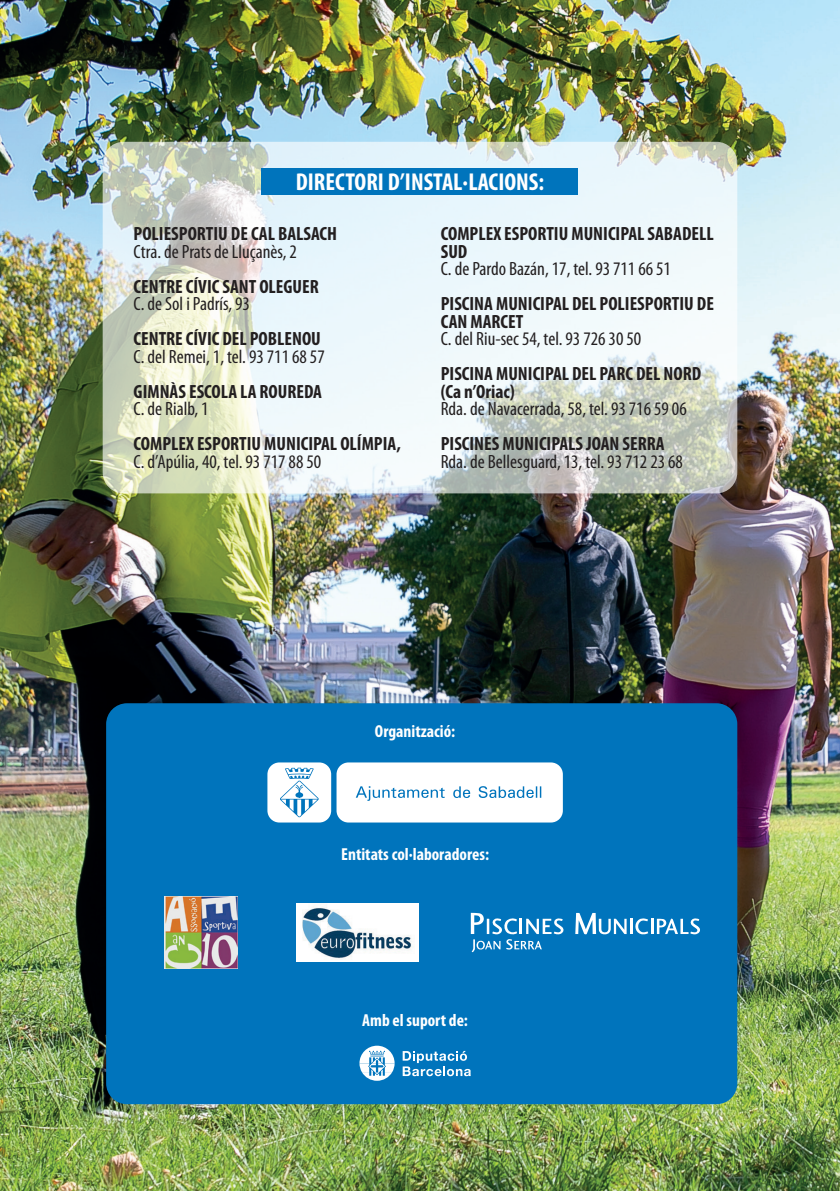
<style>
.page{position:relative;width:840px;height:1191px;background:#fff}
.page>*{position:absolute;margin:0;border:0;box-sizing:border-box;transform-origin:0 0}
.t1{font:700 condensed 24.4px "Myriad Pro";color:#fff}
.t2{font:700 condensed 19.2px/17.4px "Myriad Pro";color:#231f20}
.t3{font:condensed 19.2px "Myriad Pro";color:#231f20}
.t4{font:700 condensed 17.4px "Myriad Pro";color:#fff}
</style>
<div class="page">
<img style="left:0;top:0;width:839px;height:1191px">
<svg style="left:103px;top:142px;width:633px;height:351px;fill:#eaf6fb"></svg>
<div style="left:261px;top:168px;width:317px;height:27px;background:#0074bc"></div>
<div style="left:106px;top:703px;width:630px;height:401px;background:#0074bc;border-radius:21px"></div>
<div style="left:336px;top:762px;width:226px;height:60px;background:#fff;border-radius:12px"></div>
<svg style="left:355px;top:786px;width:89px;height:15px"></svg>
<svg style="left:453px;top:786px;width:88px;height:12px"></svg>
<div style="left:267px;top:762px;width:64px;height:60px;background:#fff;border-radius:12px"></div>
<svg style="left:280px;top:767px;width:38px;height:50px"></svg>
<svg style="left:402px;top:1051px;width:68px;height:25px"></svg>
<svg style="left:359px;top:1045px;width:35px;height:35px"></svg>
<svg style="left:575px;top:913px;width:51px;height:21px"></svg>
<svg style="left:635px;top:918px;width:65px;height:16px"></svg>
<hr style="left:629px;top:918px;width:3px;height:16px;background:#fff">
<svg style="left:470px;top:912px;width:94px;height:40px"></svg>
<img style="left:164px;top:896px;width:74px;height:72px">
<img style="left:297px;top:903px;width:121px;height:58px">
<p class="t1" style="left:295px;top:167px;width:250px">DIRECTORI D’INSTAL·LACIONS:</p>
<p class="t2" style="left:133px;top:225px;width:205px">POLIESPORTIU DE CAL BALSACH</p>
<p class="t3" style="left:133px;top:240px;width:165px">Ctra. de Prats de Lluçanès, 2</p>
<p class="t2" style="left:133px;top:277px;width:187px">CENTRE CÍVIC SANT OLEGUER</p>
<p class="t3" style="left:133px;top:292px;width:118px">C. de Sol i Padrís, 93</p>
<p class="t2" style="left:133px;top:330px;width:189px">CENTRE CÍVIC DEL POBLENOU</p>
<p class="t3" style="left:133px;top:345px;width:192px">C. del Remei, 1, tel. 93 711 68 57</p>
<p class="t2" style="left:133px;top:382px;width:190px">GIMNÀS ESCOLA LA ROUREDA</p>
<p class="t3" style="left:133px;top:397px;width:76px">C. de Rialb, 1</p>
<p class="t2" style="left:133px;top:434px;width:268px">COMPLEX ESPORTIU MUNICIPAL OLÍMPIA,</p>
<p class="t3" style="left:133px;top:449px;width:189px">C. d’Apúlia, 40, tel. 93 717 88 50</p>
<p class="t2" style="left:440px;top:225px;width:274px">COMPLEX ESPORTIU MUNICIPAL SABADELL<br>SUD</p>
<p class="t3" style="left:440px;top:257px;width:232px">C. de Pardo Bazán, 17, tel. 93 711 66 51</p>
<p class="t2" style="left:440px;top:295px;width:274px">PISCINA MUNICIPAL DEL POLIESPORTIU DE<br>CAN MARCET</p>
<p class="t3" style="left:440px;top:327px;width:202px">C. del Riu-sec 54, tel. 93 726 30 50</p>
<p class="t2" style="left:440px;top:365px;width:262px">PISCINA MUNICIPAL DEL PARC DEL NORD (Ca n’Oriac)</p>
<p class="t3" style="left:440px;top:397px;width:247px">Rda. de Navacerrada, 58, tel. 93 716 59 06</p>
<p class="t2" style="left:440px;top:434px;width:225px">PISCINES MUNICIPALS JOAN SERRA</p>
<p class="t3" style="left:440px;top:449px;width:243px">Rda. de Bellesguard, 13, tel. 93 712 23 68</p>
<p class="t4" style="left:375px;top:720px;width:82px">Organització:</p>
<p class="t4" style="left:341px;top:843px;width:149px">Entitats col·laboradores:</p>
<p class="t4" style="left:362px;top:1009px;width:107px">Amb el suport de:</p>
</div>
